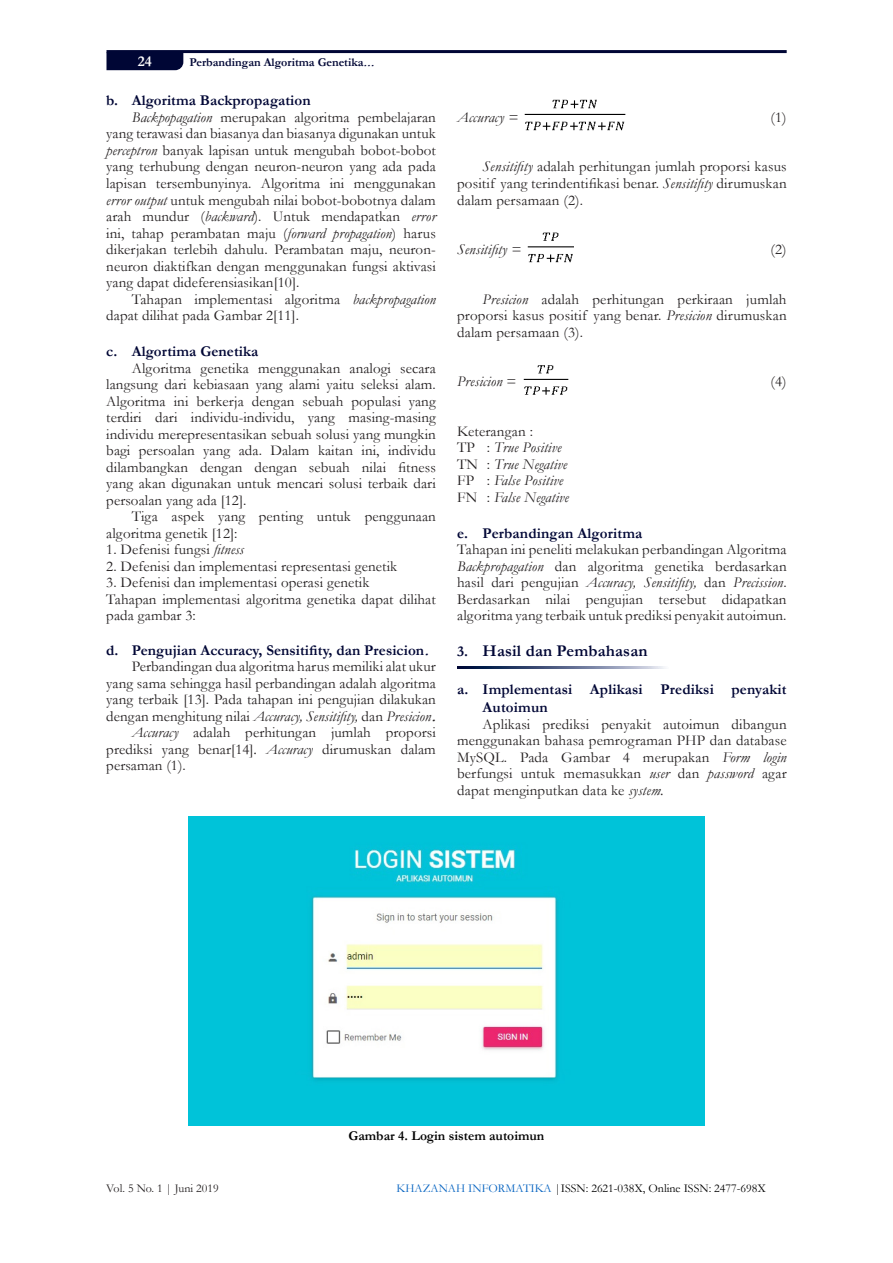
<style>
.page{position:relative;width:893px;height:1263px;background:#fff}
.page>*{position:absolute;margin:0;border:0;box-sizing:border-box;transform-origin:0 0}
.header_1{font:700 16.5px "Garamond";letter-spacing:.01em;color:#000635}
.para_isi{font:15px/16.5px "Garamond";letter-spacing:.005em;color:#231f20;text-align:justify}
.header_2{font:700 15px/18px "Garamond";letter-spacing:.005em;color:#000635}
.t1{font:italic 15px "Garamond";letter-spacing:.01em;color:#231f20}
.t2{font:700 15px "Garamond";color:#fff}
.tb_gb{font:700 13.5px "Garamond";color:#000}
.t3{font:12px "Garamond";color:#000}
.t4{font:700 12px "Garamond";color:#000635}
.t5{font:12px "Garamond";color:#231f20}
.s1{font-style:italic}
.s2{font-weight:700;font-style:italic}
.s3{font-style:normal}
.s4{font-size:15px}
.s5{color:#0563c1}
</style>
<div class="page">
<hr style="left:107px;top:50px;width:680px;height:3px;background:#000635">
<svg style="left:106px;top:52px;width:77px;height:18px"></svg>
<img style="left:524px;top:99px;width:102px;height:32px">
<img style="left:527px;top:232px;width:47px;height:31px">
<img style="left:523px;top:365px;width:46px;height:30px">
<img style="left:457px;top:667px;width:207px;height:1px">
<img style="left:189px;top:816px;width:515px;height:309px">
<p class="t2" style="left:138px;top:51px;width:16px">24</p>
<p class="t4" style="left:189px;top:54px;width:186px">Perbandingan Algoritma Genetika<span class="s1">...</span></p>
<p class="header_2" style="left:106px;top:92px;width:206px">b. Algoritma Backpropagation</p>
<p class="para_isi" style="left:106px;top:109px;width:331px;text-indent:26px"><span class="s1">Backpopagation</span> merupakan algoritma pembelajaran yang terawasi dan biasanya dan biasanya digunakan untuk <span class="s1">perceptron</span> banyak lapisan untuk mengubah bobot-bobot yang terhubung dengan neuron-neuron yang ada pada lapisan tersembunyinya. Algoritma ini menggunakan <span class="s1">error output</span> untuk mengubah nilai bobot-bobotnya dalam arah mundur (<span class="s1">backward</span>). Untuk mendapatkan <span class="s1">error </span>ini, tahap perambatan maju (<span class="s1">forward propagation</span>) harus dikerjakan terlebih dahulu. Perambatan maju, neuron&shy;neuron diaktifkan dengan menggunakan fungsi aktivasi yang dapat dideferensiasikan[10].</p>
<p class="para_isi" style="left:106px;top:290px;width:331px;text-indent:26px">Tahapan implementasi algoritma <span class="s1">backpropagation </span>dapat dilihat pada Gambar 2[11].</p>
<p class="header_2" style="left:106px;top:342px;width:153px">c. Algortima Genetika</p>
<p class="para_isi" style="left:106px;top:359px;width:331px;text-indent:26px">Algoritma genetika menggunakan analogi secara langsung dari kebiasaan yang alami yaitu seleksi alam.<br>Algoritma ini berkerja dengan sebuah populasi yang terdiri dari individu-individu, yang masing-masing individu merepresentasikan sebuah solusi yang mungkin bagi persoalan yang ada. Dalam kaitan ini, individu dilambangkan dengan dengan sebuah nilai fitness yang akan digunakan untuk mencari solusi terbaik dari persoalan yang ada [12].</p>
<p class="para_isi" style="left:106px;top:508px;width:331px;text-indent:26px">Tiga aspek yang penting untuk penggunaan algoritma genetik [12]:</p>
<p class="para_isi" style="left:106px;top:541px;width:139px">1. Defenisi fungsi <span class="s1">fitness</span></p>
<p class="para_isi" style="left:106px;top:557px;width:292px">2. Defenisi dan implementasi representasi genetik</p>
<p class="para_isi" style="left:106px;top:574px;width:265px">3. Defenisi dan implementasi operasi genetik</p>
<p class="para_isi" style="left:106px;top:590px;width:331px">Tahapan implementasi algoritma genetika dapat dilihat pada gambar 3:</p>
<p class="header_2" style="left:106px;top:641px;width:324px">d. Pengujian Accuracy, Sensitifity, dan Presicion<span class="s1">.</span></p>
<p class="para_isi" style="left:106px;top:658px;width:331px;text-indent:26px">Perbandingan dua algoritma harus memiliki alat ukur yang sama sehingga hasil perbandingan adalah algoritma yang terbaik [13]. Pada tahapan ini pengujian dilakukan dengan menghitung nilai <span class="s1">Accuracy, Sensitifity,</span> dan <span class="s1">Presicion</span><span class="s2">.</span></p>
<p class="para_isi" style="left:106px;top:724px;width:331px;text-indent:26px"><span class="s1">Accuracy</span> adalah perhitungan jumlah proporsi prediksi yang benar[14]<span class="s1">. Accuracy</span> dirumuskan dalam persaman (1).</p>
<p class="t1" style="left:457px;top:107px;width:62px">Accuracy =</p>
<p class="para_isi" style="left:771px;top:109px;width:18px">(1)</p>
<p class="para_isi" style="left:457px;top:158px;width:331px;text-indent:26px"><span class="s1">Sensitifity</span> adalah perhitungan jumlah proporsi kasus positif yang terindentifikasi benar. <span class="s1">Sensitifity</span> dirumuskan dalam persamaan (2).</p>
<p class="t1" style="left:457px;top:239px;width:66px">Sensitifity =</p>
<p class="para_isi" style="left:771px;top:241px;width:18px">(2)</p>
<p class="para_isi" style="left:457px;top:290px;width:331px;text-indent:26px"><span class="s1">Presicion</span> adalah perhitungan perkiraan jumlah proporsi kasus positif yang benar. <span class="s1">Presicion</span> dirumuskan dalam persamaan (3).</p>
<p class="t1" style="left:457px;top:371px;width:61px">Presicion <span class="s3">=</span></p>
<p class="para_isi" style="left:770px;top:373px;width:18px">(4)</p>
<p class="para_isi" style="left:457px;top:422px;width:77px">Keterangan :</p>
<p class="t1" style="left:457px;top:437px;width:106px"><span class="s3">TP :</span> True Positive</p>
<p class="t1" style="left:457px;top:454px;width:112px"><span class="s3">TN :</span> True Negative</p>
<p class="t1" style="left:457px;top:470px;width:107px"><span class="s3">FP :</span> False Positive</p>
<p class="t1" style="left:457px;top:487px;width:113px"><span class="s3">FN :</span> False Negative</p>
<p class="header_2" style="left:457px;top:524px;width:187px">e. Perbandingan Algoritma</p>
<p class="para_isi" style="left:457px;top:541px;width:331px">Tahapan ini peneliti melakukan perbandingan Algoritma <span class="s1">Backpropagation</span> dan algoritma genetika berdasarkan hasil dari pengujian <span class="s1">Accuracy, Sensitifity,</span> dan <span class="s1">Precission</span>.<br>Berdasarkan nilai pengujian tersebut didapatkan algoritma yang terbaik untuk prediksi penyakit autoimun.</p>
<p class="header_1" style="left:457px;top:640px;width:192px"><span class="s4">3.</span> Hasil dan Pembahasan</p>
<p class="header_2" style="left:483px;top:680px;width:306px;text-indent:-26px">a. Implementasi Aplikasi Prediksi penyakit<br>Autoimun</p>
<p class="para_isi" style="left:457px;top:715px;width:331px;text-indent:26px">Aplikasi prediksi penyakit autoimun dibangun menggunakan bahasa pemrograman PHP dan database MySQL. Pada Gambar 4 merupakan <span class="s1">Form login </span>berfungsi untuk memasukkan <span class="s1">user</span> dan <span class="s1">password</span> agar dapat menginputkan data ke <span class="s1">system.</span></p>
<p class="tb_gb" style="left:349px;top:1127px;width:197px">Gambar 4. Login sistem autoimun</p>
<p class="t5" style="left:106px;top:1180px;width:114px">Vol. 5 No. 1 | Juni 2019</p>
<p class="t3" style="left:397px;top:1180px;width:371px"><span class="s5">KHAZANAH INFORMATIKA</span> |ISSN: 2621-038X, Online ISSN: 2477-698X</p>
</div>
